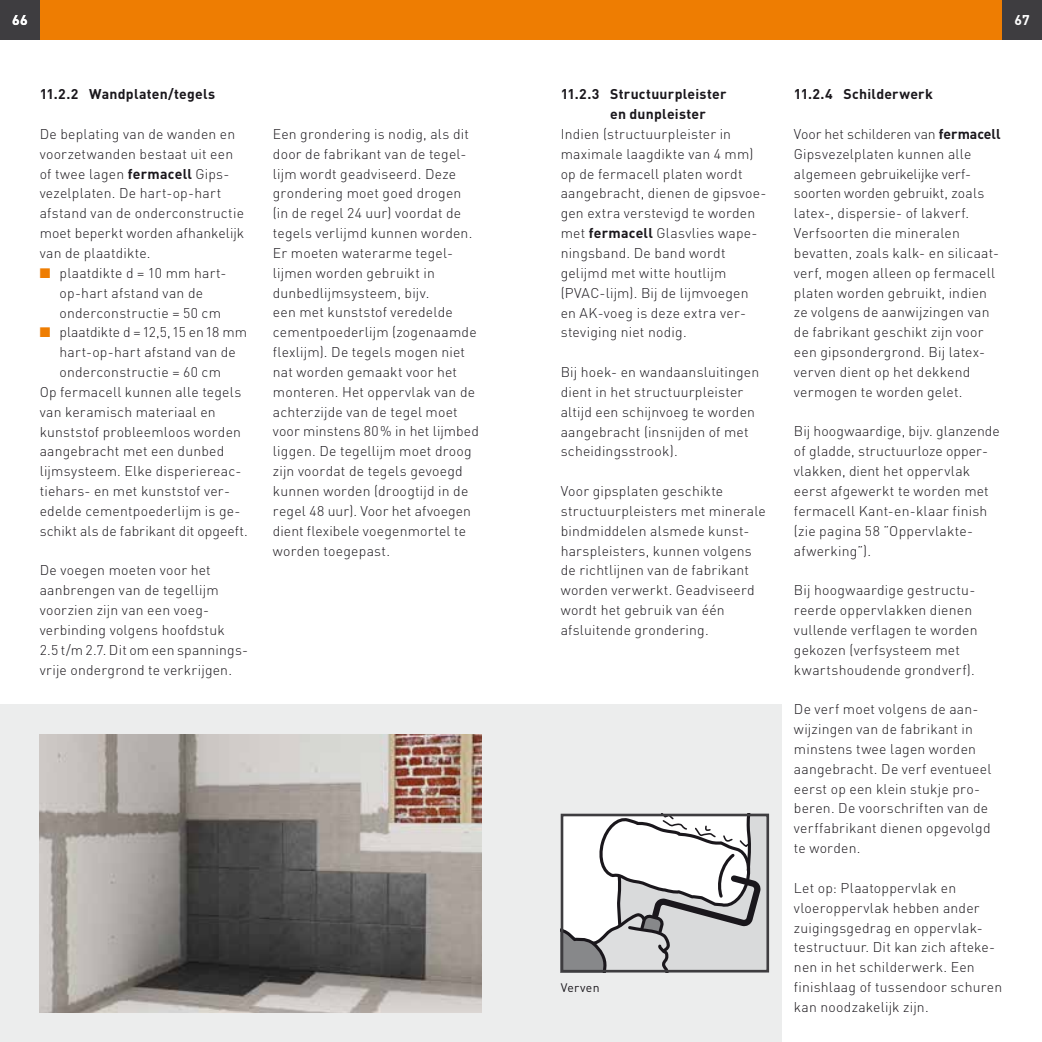
<style>
.page{position:relative;width:1042px;height:1042px;background:#fff}
.page>*{position:absolute;margin:0;border:0;box-sizing:border-box;transform-origin:0 0}
.t1{font:300 14px/19.8px "DIN Pro";letter-spacing:.015em;color:#1a171c}
.t2{font:700 14px/19.8px "DIN Pro";letter-spacing:.015em;color:#1a171c}
.t3{font:300 14px "DIN Pro";letter-spacing:-.005em;color:#1a171c}
.t4{font:700 14px "DIN Pro";color:#fff}
.t5{font:12.25px "DIN Pro";letter-spacing:.02em;color:#1a171c}
.s1{font-weight:700}
.s2{color:#ee7d02}
</style>
<div class="page">
<div style="left:521px;top:0;width:521px;height:40px;background:#ee7d02"></div>
<div style="left:1002px;top:0;width:40px;height:40px;background:#3e3d40"></div>
<div style="left:0;top:0;width:521px;height:40px;background:#ee7d02"></div>
<div style="left:0;top:0;width:40px;height:40px;background:#3e3d40"></div>
<div style="left:0;top:704px;width:521px;height:338px;background:#eceded"></div>
<div style="left:521px;top:704px;width:260px;height:338px;background:#eceded"></div>
<img style="left:40px;top:734px;width:441px;height:278px">
<svg style="left:565px;top:817px;width:200px;height:151px;background:#d2d2d3"></svg>
<div style="left:561px;top:813px;width:208px;height:159px;border:3px solid #3e3d40"></div>
<p class="t4" style="left:12px;top:9px;width:17px">66</p>
<p class="t4" style="left:1014px;top:9px;width:16px">67</p>
<p class="t2" style="left:40px;top:82px;width:177px">11.2.2 Wandplaten/tegels</p>
<p class="t2" style="left:610px;top:83px;width:118px;text-indent:-50px">11.2.3 Structuurpleister en dunpleister</p>
<p class="t1" style="left:561px;top:123px;width:207px">Indien (structuurpleister in maximale laagdikte van 4 mm) op de fermacell platen wordt aangebracht, dienen de gipsvoe&shy;gen extra verstevigd te worden met <span class="s1">fermacell</span> Glasvlies wape&shy;ningsband. De band wordt gelijmd met witte houtlijm (PVAC-lijm). Bij de lijmvoegen en AK-voeg is deze extra ver&shy;steviging niet nodig.</p>
<p class="t1" style="left:561px;top:361px;width:200px">Bij hoek- en wandaansluitingen dient in het structuurpleister altijd een schijnvoeg te worden aangebracht (insnijden of met scheidingsstrook).</p>
<p class="t1" style="left:561px;top:480px;width:207px">Voor gipsplaten geschikte structuurpleisters met minerale bindmiddelen alsmede kunst&shy;harspleisters, kunnen volgens de richtlijnen van de fabrikant worden verwerkt. Geadviseerd wordt het gebruik van één afsluitende grondering.</p>
<p class="t1" style="left:273px;top:123px;width:208px">Een grondering is nodig, als dit door de fabrikant van de tegel&shy;lijm wordt geadviseerd. Deze grondering moet goed drogen (in de regel 24 uur) voordat de tegels verlijmd kunnen worden.<br>Er moeten waterarme tegel&shy;lijmen worden gebruikt in dunbedlijmsysteem, bijv.<br>een met kunststof veredelde cementpoederlijm (zogenaamde flexlijm). De tegels mogen niet nat worden gemaakt voor het monteren. Het oppervlak van de achterzijde van de tegel moet voor minstens 80% in het lijmbed liggen. De tegellijm moet droog zijn voordat de tegels gevoegd kunnen worden (droogtijd in de regel 48 uur). Voor het afvoegen dient flexibele voegenmortel te worden toegepast.</p>
<p class="t1" style="left:40px;top:123px;width:206px">De beplating van de wanden en voorzetwanden bestaat uit een of twee lagen <span class="s1">fermacell</span> Gips&shy;vezelplaten. De hart-op-hart afstand van de onderconstructie moet beperkt worden afhankelijk van de plaatdikte.</p>
<p class="t1" style="left:60px;top:262px;width:168px;text-indent:-20px"><span class="s2">■</span> plaatdikte d = 10 mm hart&shy;op-hart afstand van de onderconstructie = 50 cm</p>
<p class="t3" style="left:40px;top:321px;width:209px"><span class="s2">■</span> plaatdikte d = 12,5, 15 en 18 mm</p>
<p class="t1" style="left:60px;top:341px;width:178px">hart-op-hart afstand van de</p>
<p class="t1" style="left:60px;top:361px;width:163px">onderconstructie = 60 cm</p>
<p class="t1" style="left:40px;top:381px;width:203px">Op fermacell kunnen alle tegels</p>
<p class="t1" style="left:40px;top:400px;width:178px">van keramisch materiaal en</p>
<p class="t1" style="left:40px;top:420px;width:203px">kunststof probleemloos worden</p>
<p class="t1" style="left:40px;top:440px;width:186px">aangebracht met een dunbed</p>
<p class="t1" style="left:40px;top:460px;width:203px">lijmsysteem. Elke disperiereac-</p>
<p class="t1" style="left:40px;top:480px;width:192px">tiehars- en met kunststof ver-</p>
<p class="t1" style="left:40px;top:500px;width:202px">edelde cementpoederlijm is ge-</p>
<p class="t1" style="left:40px;top:519px;width:210px">schikt als de fabrikant dit opgeeft.</p>
<p class="t1" style="left:40px;top:559px;width:210px">De voegen moeten voor het aanbrengen van de tegellijm voorzien zijn van een voeg&shy;verbinding volgens hoofdstuk<br>2.5 t/m 2.7. Dit om een spannings&shy;vrije ondergrond te verkrijgen.</p>
<p class="t5" style="left:561px;top:978px;width:40px">Verven</p>
<p class="t2" style="left:794px;top:82px;width:140px">11.2.4 Schilderwerk</p>
<p class="t1" style="left:794px;top:123px;width:208px">Voor het schilderen van <span class="s1">fermacell<br></span>Gipsvezelplaten kunnen alle algemeen gebruikelijke verf&shy;soorten worden gebruikt, zoals latex-, dispersie- of lakverf.<br>Verfsoorten die mineralen bevatten, zoals kalk- en silicaat&shy;verf, mogen alleen op fermacell platen worden gebruikt, indien ze volgens de aanwijzingen van de fabrikant geschikt zijn voor een gipsondergrond. Bij latex&shy;verven dient op het dekkend vermogen te worden gelet.</p>
<p class="t1" style="left:794px;top:420px;width:207px">Bij hoogwaardige, bijv. glanzende of gladde, structuurloze opper&shy;vlakken, dient het oppervlak eerst afgewerkt te worden met fermacell Kant-en-klaar finish (zie pagina 58 ”Oppervlakte&shy;afwerking”).</p>
<p class="t1" style="left:794px;top:579px;width:185px">Bij hoogwaardige gestructu&shy;reerde oppervlakken dienen vullende verflagen te worden gekozen (verfsysteem met kwartshoudende grondverf).</p>
<p class="t1" style="left:794px;top:698px;width:199px">De verf moet volgens de aan&shy;wijzingen van de fabrikant in minstens twee lagen worden aangebracht. De verf eventueel eerst op een klein stukje pro&shy;beren. De voorschriften van de verffabrikant dienen opgevolgd te worden.</p>
<p class="t1" style="left:794px;top:876px;width:210px">Let op: Plaatoppervlak en vloeroppervlak hebben ander zuigingsgedrag en oppervlak&shy;testructuur. Dit kan zich afteke&shy;nen in het schilderwerk. Een finishlaag of tussendoor schuren kan noodzakelijk zijn.</p>
</div>
